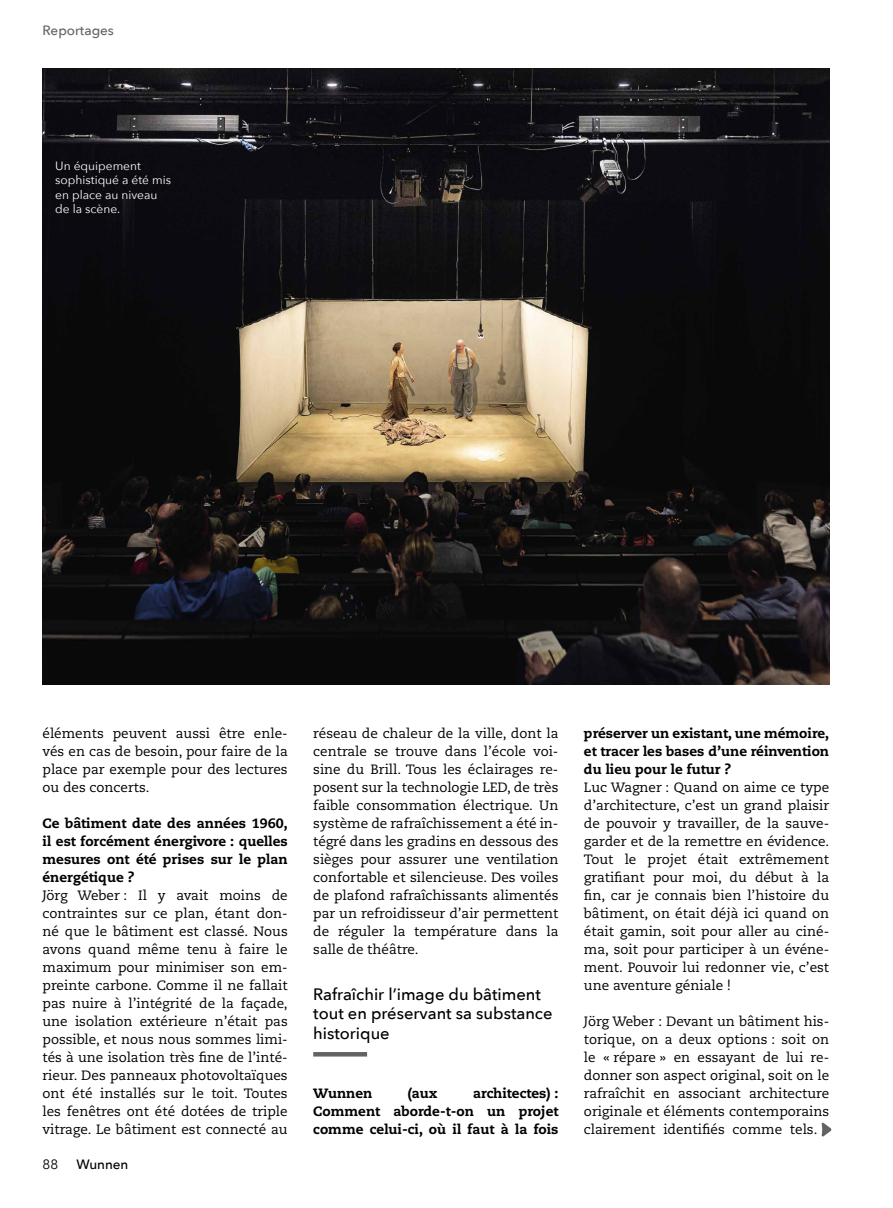
<style>
.page{position:relative;width:893px;height:1208px;background:#fff}
.page>*{position:absolute;margin:0;border:0;box-sizing:border-box;transform-origin:0 0}
.t1{font:500 16.5px/19.8px "Avenir Next";color:#000}
.t2{font:13.5px/18px "Caecilia LT Std";color:#000;text-align:justify}
.t3{font:800 13.5px/18px "Caecilia LT Std";color:#000;text-align:justify}
.t4{font:500 13.5px "Avenir Next";color:#636363}
.t5{font:500 13.5px "Avenir Next";letter-spacing:-.005em;color:#000}
.t6{font:13.5px "Avenir Next";color:#000}
.t7{font:12px/14.4px "Avenir Next";color:#fff}
</style>
<div class="page">
<img style="left:43px;top:68px;width:786px;height:617px">
<hr style="left:313px;top:1052px;width:54px;height:4px;background:#636363">
<svg style="left:822px;top:1122px;width:10px;height:14px"></svg>
<p class="t4" style="left:43px;top:19px;width:73px">Reportages</p>
<p class="t7" style="left:55px;top:158px;width:117px">Un équipement sophistiqué a été mis en place au niveau de la scène.</p>
<p class="t2" style="left:43px;top:725px;width:247px">éléments peuvent aussi être enle&shy;vés en cas de besoin, pour faire de la place par exemple pour des lectures ou des concerts.</p>
<p class="t3" style="left:43px;top:814px;width:247px">Ce bâtiment date des années 1960, il est forcément énergivore : quelles mesures ont été prises sur le plan énergétique ?</p>
<p class="t2" style="left:43px;top:887px;width:247px">Jörg Weber : Il y avait moins de contraintes sur ce plan, étant don&shy;né que le bâtiment est classé. Nous avons quand même tenu à faire le maximum pour minimiser son em&shy;preinte carbone. Comme il ne fallait pas nuire à l’intégrité de la façade, une isolation extérieure n’était pas possible, et nous nous sommes limi&shy;tés à une isolation très fine de l’inté&shy;rieur. Des panneaux photovoltaïques ont été installés sur le toit. Toutes les fenêtres ont été dotées de triple vitrage. Le bâtiment est connecté au</p>
<p class="t6" style="left:43px;top:1153px;width:17px">88</p>
<p class="t5" style="left:77px;top:1153px;width:53px">Wunnen</p>
<p class="t2" style="left:313px;top:725px;width:247px">réseau de chaleur de la ville, dont la centrale se trouve dans l’école voi&shy;sine du Brill. Tous les éclairages re&shy;posent sur la technologie LED, de très faible consommation électrique. Un système de rafraîchissement a été in&shy;tégré dans les gradins en dessous des sièges pour assurer une ventilation confortable et silencieuse. Des voiles de plafond rafraîchissants alimentés par un refroidisseur d’air permettent de réguler la température dans la salle de théâtre.</p>
<p class="t1" style="left:313px;top:983px;width:241px">Rafraîchir l’image du bâtiment tout en préservant sa substance historique</p>
<p class="t3" style="left:313px;top:1084px;width:61px">Wunnen</p>
<p class="t3" style="left:408px;top:1084px;width:31px">(aux</p>
<p class="t3" style="left:313px;top:1084px;width:247px;text-indent:160px">architectes) :<br>Comment aborde-t-on un projet comme celui-ci, où il faut à la fois</p>
<p class="t3" style="left:584px;top:724px;width:247px">préserver un existant, une mémoire, et tracer les bases d’une réinvention du lieu pour le futur ?</p>
<p class="t2" style="left:584px;top:779px;width:247px">Luc Wagner : Quand on aime ce type d’architecture, c’est un grand plaisir de pouvoir y travailler, de la sauve&shy;garder et de la remettre en évidence.<br>Tout le projet était extrêmement gratifiant pour moi, du début à la fin, car je connais bien l’histoire du bâtiment, on était déjà ici quand on était gamin, soit pour aller au ciné&shy;ma, soit pour participer à un événe&shy;ment. Pouvoir lui redonner vie, c’est une aventure géniale !</p>
<p class="t2" style="left:584px;top:1013px;width:247px">Jörg Weber : Devant un bâtiment his&shy;torique, on a deux options : soit on le « répare » en essayant de lui re&shy;donner son aspect original, soit on le rafraîchit en associant architecture originale et éléments contemporains clairement identifiés comme tels.</p>
</div>
